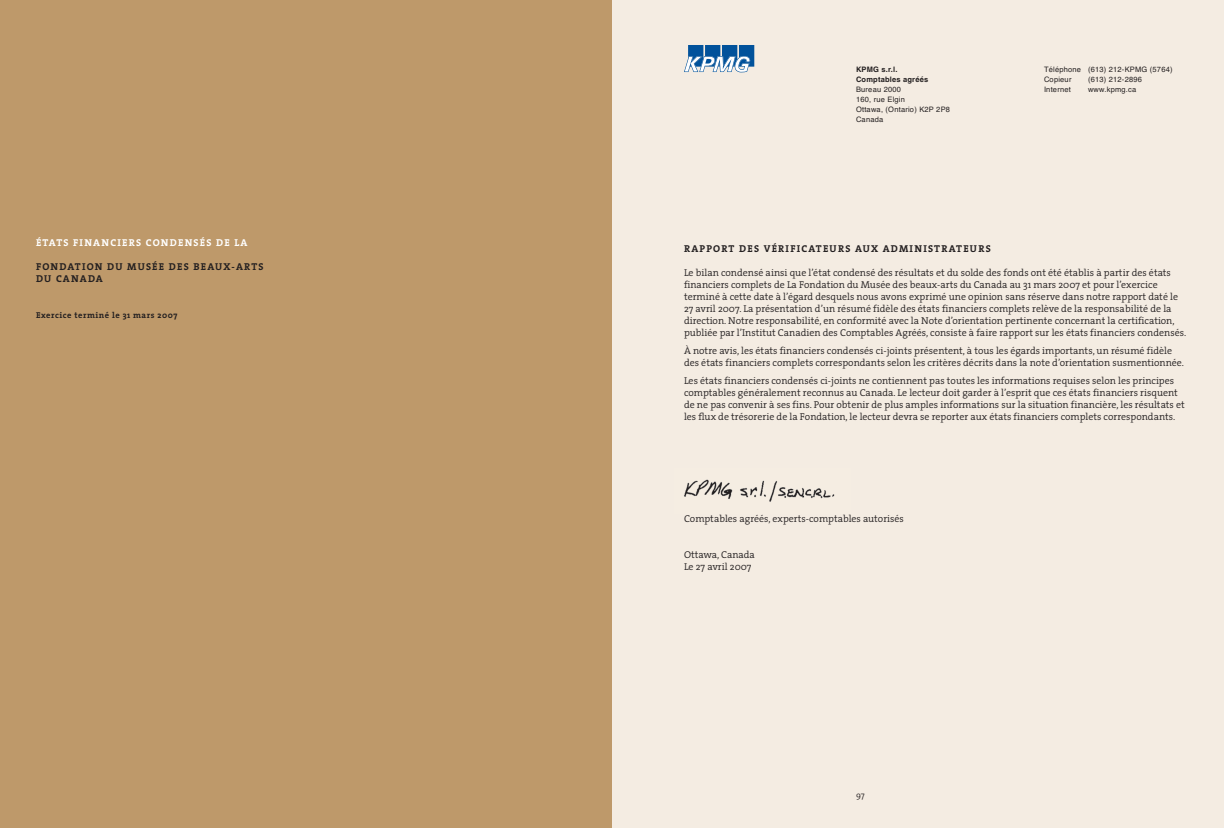
<style>
.page{position:relative;width:1224px;height:828px;background:#fff}
.page>*{position:absolute;margin:0;border:0;box-sizing:border-box;transform-origin:0 0}
.t1{font:300 10px/12px "The Serif";color:#231f20}
.t2{font:700 10px/12px "The Serif";letter-spacing:.12em;color:#231f20}
.t3{font:700 10px "The Serif";letter-spacing:.12em;color:#fff}
.t4{font:700 8.5px "The Serif";letter-spacing:.06em;color:#231f20}
.t5{font:300 8.5px "The Sans";color:#231f20}
.t6{font:7.5px/10px "Helvetica";letter-spacing:.03em;color:#231f20}
.t7{font:700 7.5px/10px "Helvetica";letter-spacing:.025em;color:#231f20}
</style>
<div class="page">
<div style="left:612px;top:0;width:612px;height:828px;background:#f4ece2"></div>
<div style="left:0;top:0;width:612px;height:828px;background:#be996a"></div>
<img style="left:684px;top:479px;width:151px;height:23px">
<svg style="left:684px;top:45px;width:70px;height:27px;background:#6996bf"></svg>
<p class="t3" style="left:36px;top:239px;width:213px">ÉTATS FINANCIERS CONDENSÉS DE LA</p>
<p class="t2" style="left:36px;top:261px;width:229px">FONDATION DU MUSÉE DES BEAUX-ARTS<br>DU CANADA</p>
<p class="t4" style="left:36px;top:312px;width:143px">Exercice terminé le 31 mars 2007</p>
<p class="t7" style="left:856px;top:65px;width:74px">KPMG s.r.l.<br>Comptables agréés</p>
<p class="t6" style="left:856px;top:84px;width:96px">Bureau 2000<br>160, rue Elgin<br>Ottawa, (Ontario) K2P 2P8<br>Canada</p>
<p class="t6" style="left:1044px;top:64px;width:130px">Téléphone (613) 212-KPMG (5764)<br>Copieur</p>
<p class="t6" style="left:1088px;top:74px;width:56px">(613) 212-2896</p>
<p class="t6" style="left:1044px;top:84px;width:28px">Internet</p>
<p class="t6" style="left:1088px;top:84px;width:50px">www.kpmg.ca</p>
<p class="t2" style="left:684px;top:244px;width:308px">RAPPORT DES VÉRIFICATEURS AUX ADMINISTRATEURS</p>
<p class="t1" style="left:684px;top:268px;width:504px">Le bilan condensé ainsi que l’état condensé des résultats et du solde des fonds ont été établis à partir des états financiers complets de La Fondation du Musée des beaux-arts du Canada au 31 mars 2007 et pour l’exercice terminé à cette date à l’égard desquels nous avons exprimé une opinion sans réserve dans notre rapport daté le 27 avril 2007. La présentation d’un résumé fidèle des états financiers complets relève de la responsabilité de la direction. Notre responsabilité, en conformité avec la Note d’orientation pertinente concernant la certification, publiée par l’Institut Canadien des Comptables Agréés, consiste à faire rapport sur les états financiers condensés.</p>
<p class="t1" style="left:684px;top:346px;width:502px">À notre avis, les états financiers condensés ci-joints présentent, à tous les égards importants, un résumé fidèle des états financiers complets correspondants selon les critères décrits dans la note d’orientation susmentionnée.</p>
<p class="t1" style="left:684px;top:376px;width:502px">Les états financiers condensés ci-joints ne contiennent pas toutes les informations requises selon les principes comptables généralement reconnus au Canada. Le lecteur doit garder à l’esprit que ces états financiers risquent de ne pas convenir à ses fins. Pour obtenir de plus amples informations sur la situation financière, les résultats et les flux de trésorerie de la Fondation, le lecteur devra se reporter aux états financiers complets correspondants.</p>
<p class="t1" style="left:684px;top:514px;width:222px">Comptables agréés, experts-comptables autorisés</p>
<p class="t1" style="left:684px;top:550px;width:72px">Ottawa, Canada<br>Le 27 avril 2007</p>
<p class="t5" style="left:856px;top:792px;width:10px">97</p>
</div>
